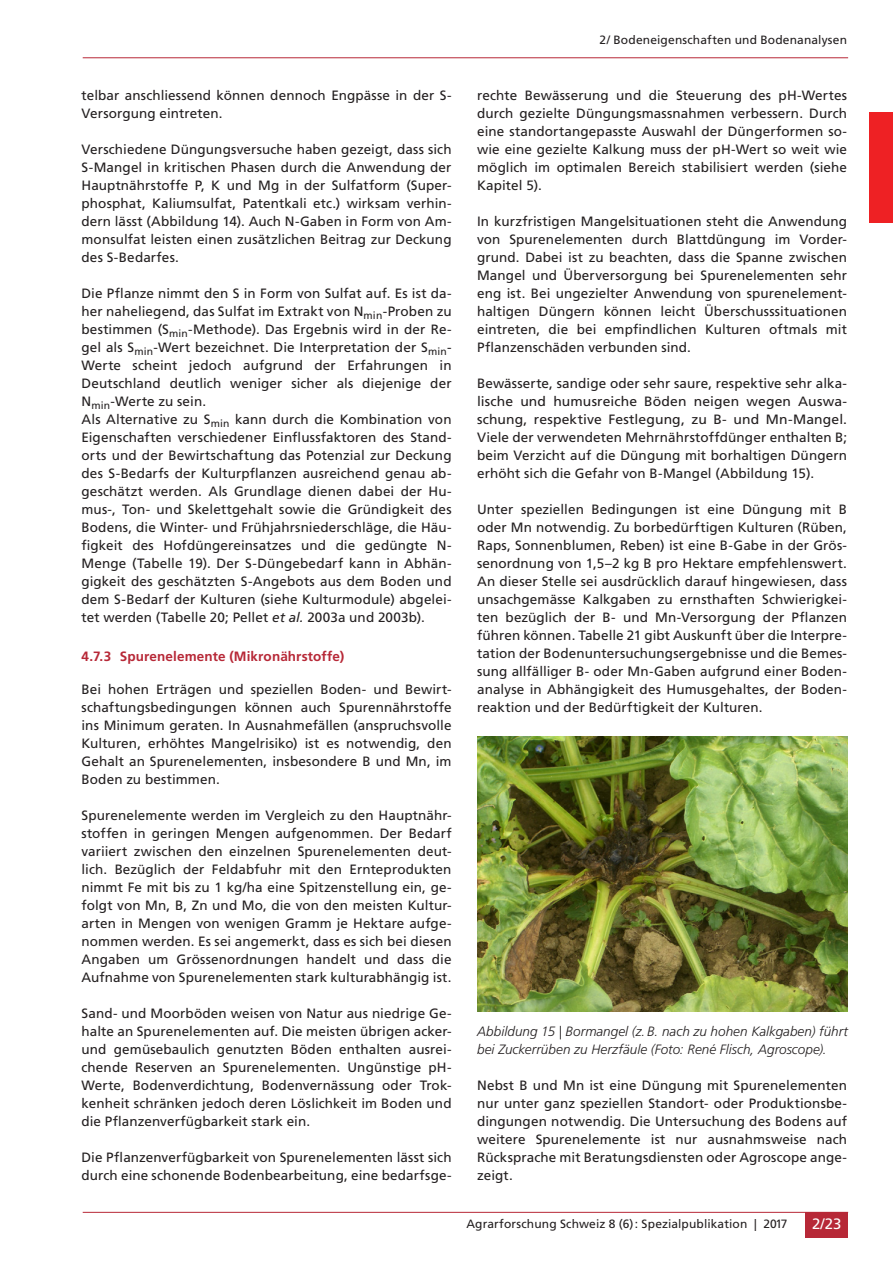
<style>
.page{position:relative;width:893px;height:1263px;background:#fff}
.page>*{position:absolute;margin:0;border:0;box-sizing:border-box;transform-origin:0 0}
.t1{font:15px "Frutiger LT Std";color:#fff}
.Lauftext__Blocksatz{font:13.5px/18px "Frutiger LT Std";letter-spacing:.01em;color:#231f20;text-align:justify}
.Legende{font:italic 300 13.5px/18px "Frutiger LT Std";letter-spacing:.005em;color:#231f20}
.t2{font:700 13.5px "Frutiger LT Std";letter-spacing:.01em;color:#b72837}
.t3{font:12px "Frutiger LT Std";letter-spacing:.01em;color:#231f20}
.s1{font-style:italic}
</style>
<div class="page">
<hr style="left:83px;top:1212px;width:765px;height:1px;background:#b72837">
<div style="left:806px;top:1212px;width:42px;height:25px;background:#b72837"></div>
<hr style="left:83px;top:57px;width:765px;height:1px;background:#b72837">
<div style="left:870px;top:113px;width:23px;height:110px;background:#ee2124"></div>
<img style="left:477px;top:736px;width:370px;height:276px">
<p class="t3" style="left:599px;top:33px;width:249px">2/ Bodeneigenschaften und Bodenanalysen</p>
<p class="Lauftext__Blocksatz" style="left:82px;top:86px;width:372px">telbar anschliessend können dennoch Engpässe in der S-<br>Versorgung eintreten.</p>
<p class="Lauftext__Blocksatz" style="left:82px;top:140px;width:372px">Verschiedene Düngungsversuche haben gezeigt, dass sich S-Mangel in kritischen Phasen durch die Anwendung der Hauptnährstoffe P, K und Mg in der Sulfatform (Super&shy;phosphat, Kaliumsulfat, Patentkali etc.) wirksam verhin&shy;dern lässt (Abbildung 14). Auch N-Gaben in Form von Am&shy;monsulfat leisten einen zusätzlichen Beitrag zur Deckung des S-Bedarfes.</p>
<p class="Lauftext__Blocksatz" style="left:82px;top:284px;width:372px">Die Pflanze nimmt den S in Form von Sulfat auf. Es ist da&shy;her naheliegend, das Sulfat im Extrakt von N<sub>min</sub>-Proben zu bestimmen (S<sub>min</sub>-Methode). Das Ergebnis wird in der Re&shy;gel als S<sub>min</sub>-Wert bezeichnet. Die Interpretation der S<sub>min</sub>-Werte scheint jedoch aufgrund der Erfahrungen in Deutschland deutlich weniger sicher als diejenige der N<sub>min</sub>-Werte zu sein.</p>
<p class="Lauftext__Blocksatz" style="left:82px;top:410px;width:372px">Als Alternative zu S<sub>min</sub> kann durch die Kombination von Eigenschaften verschiedener Einflussfaktoren des Stand&shy;orts und der Bewirtschaftung das Potenzial zur Deckung des S-Bedarfs der Kulturpflanzen ausreichend genau ab&shy;geschätzt werden. Als Grundlage dienen dabei der Hu&shy;mus-, Ton- und Skelettgehalt sowie die Gründigkeit des Bodens, die Winter- und Frühjahrsniederschläge, die Häu&shy;figkeit des Hofdüngereinsatzes und die gedüngte N-Menge (Tabelle 19). Der S-Düngebedarf kann in Abhän&shy;gigkeit des geschätzten S-Angebots aus dem Boden und dem S-Bedarf der Kulturen (siehe Kulturmodule) abgelei&shy;tet werden (Tabelle 20; Pellet <span class="s1">et al.</span> 2003a und 2003b).</p>
<p class="t2" style="left:82px;top:648px;width:264px">4.7.3 Spurenelemente (Mikronährstoffe)</p>
<p class="Lauftext__Blocksatz" style="left:82px;top:680px;width:372px">Bei hohen Erträgen und speziellen Boden- und Bewirt&shy;schaftungsbedingungen können auch Spurennährstoffe ins Minimum geraten. In Ausnahmefällen (anspruchsvolle Kulturen, erhöhtes Mangelrisiko) ist es notwendig, den Gehalt an Spurenelementen, insbesondere B und Mn, im Boden zu bestimmen.</p>
<p class="Lauftext__Blocksatz" style="left:82px;top:806px;width:372px">Spurenelemente werden im Vergleich zu den Hauptnähr&shy;stoffen in geringen Mengen aufgenommen. Der Bedarf variiert zwischen den einzelnen Spurenelementen deut&shy;lich. Bezüglich der Feldabfuhr mit den Ernteprodukten nimmt Fe mit bis zu 1 kg/ha eine Spitzenstellung ein, ge&shy;folgt von Mn, B, Zn und Mo, die von den meisten Kultur&shy;arten in Mengen von wenigen Gramm je Hektare aufge&shy;nommen werden. Es sei angemerkt, dass es sich bei diesen Angaben um Grössenordnungen handelt und dass die Aufnahme von Spurenelementen stark kulturabhängig ist.</p>
<p class="Lauftext__Blocksatz" style="left:82px;top:1004px;width:372px">Sand- und Moorböden weisen von Natur aus niedrige Ge&shy;halte an Spurenelementen auf. Die meisten übrigen acker&shy;und gemüsebaulich genutzten Böden enthalten ausrei&shy;chende Reserven an Spurenelementen. Ungünstige pH-Werte, Bodenverdichtung, Bodenvernässung oder Trok&shy;kenheit schränken jedoch deren Löslichkeit im Boden und die Pflanzenverfügbarkeit stark ein.</p>
<p class="Lauftext__Blocksatz" style="left:82px;top:1148px;width:372px">Die Pflanzenverfügbarkeit von Spurenelementen lässt sich durch eine schonende Bodenbearbeitung, eine bedarfsge-</p>
<p class="Lauftext__Blocksatz" style="left:477px;top:86px;width:371px">rechte Bewässerung und die Steuerung des pH-Wertes durch gezielte Düngungsmassnahmen verbessern. Durch eine standortangepasste Auswahl der Düngerformen so&shy;wie eine gezielte Kalkung muss der pH-Wert so weit wie möglich im optimalen Bereich stabilisiert werden (siehe Kapitel 5).</p>
<p class="Lauftext__Blocksatz" style="left:477px;top:212px;width:371px">In kurzfristigen Mangelsituationen steht die Anwendung von Spurenelementen durch Blattdüngung im Vorder&shy;grund. Dabei ist zu beachten, dass die Spanne zwischen Mangel und Überversorgung bei Spurenelementen sehr eng ist. Bei ungezielter Anwendung von spurenelement&shy;haltigen Düngern können leicht Überschusssituationen eintreten, die bei empfindlichen Kulturen oftmals mit Pflanzenschäden verbunden sind.</p>
<p class="Lauftext__Blocksatz" style="left:477px;top:374px;width:371px">Bewässerte, sandige oder sehr saure, respektive sehr alka&shy;lische und humusreiche Böden neigen wegen Auswa&shy;schung, respektive Festlegung, zu B- und Mn-Mangel.<br>Viele der verwendeten Mehrnährstoffdünger enthalten B; beim Verzicht auf die Düngung mit borhaltigen Düngern erhöht sich die Gefahr von B-Mangel (Abbildung 15).</p>
<p class="Lauftext__Blocksatz" style="left:477px;top:500px;width:371px">Unter speziellen Bedingungen ist eine Düngung mit B oder Mn notwendig. Zu borbedürftigen Kulturen (Rüben, Raps, Sonnenblumen, Reben) ist eine B-Gabe in der Grös&shy;senordnung von 1,5–2 kg B pro Hektare empfehlenswert.<br>An dieser Stelle sei ausdrücklich darauf hingewiesen, dass unsachgemässe Kalkgaben zu ernsthaften Schwierigkei&shy;ten bezüglich der B- und Mn-Versorgung der Pflanzen führen können. Tabelle 21 gibt Auskunft über die Interpre&shy;tation der Bodenuntersuchungsergebnisse und die Bemes&shy;sung allfälliger B- oder Mn-Gaben aufgrund einer Boden&shy;analyse in Abhängigkeit des Humusgehaltes, der Boden&shy;reaktion und der Bedürftigkeit der Kulturen.</p>
<p class="Legende" style="left:477px;top:1023px;width:372px">Abbildung 15 | Bormangel (z.B. nach zu hohen Kalkgaben) führt bei Zuckerrüben zu Herzfäule (Foto: René Flisch, Agroscope).</p>
<p class="Lauftext__Blocksatz" style="left:477px;top:1076px;width:371px">Nebst B und Mn ist eine Düngung mit Spurenelementen nur unter ganz speziellen Standort- oder Produktionsbe&shy;dingungen notwendig. Die Untersuchung des Bodens auf weitere Spurenelemente ist nur ausnahmsweise nach Rücksprache mit Beratungsdiensten oder Agroscope ange&shy;zeigt.</p>
<p class="t3" style="left:466px;top:1217px;width:323px">Agrarforschung Schweiz 8 (6): Spezialpublikation | 2017</p>
<p class="t1" style="left:812px;top:1215px;width:31px">2/23</p>
</div>
